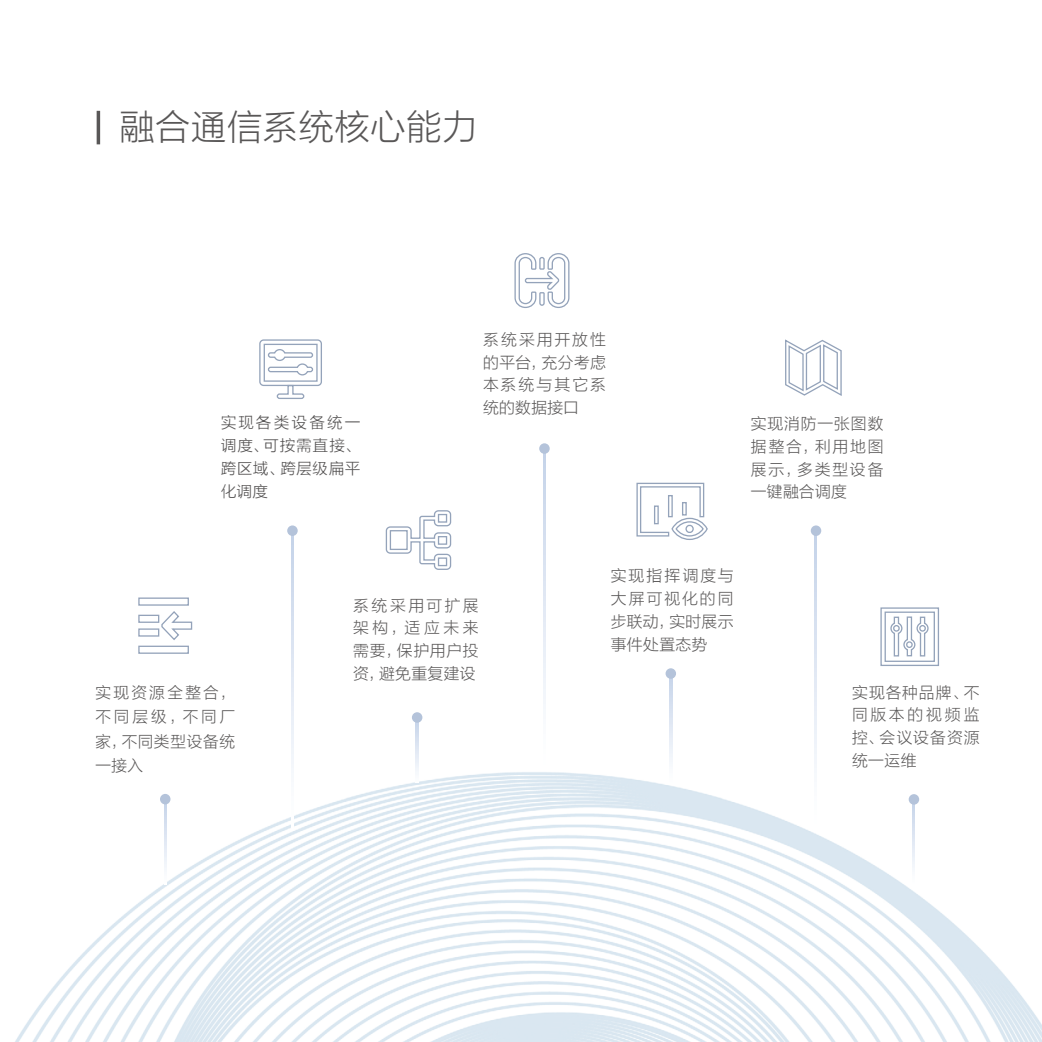
<style>
.page{position:relative;width:1042px;height:1042px;background:#fff}
.page>*{position:absolute;margin:0;border:0;box-sizing:border-box;transform-origin:0 0}
.t1{font:35px "FZLTXHJW GB1 0";letter-spacing:.025em;color:#595757}
.t2{font:15.75px/22.8px "FZLTXHJW GB1 0";letter-spacing:.09em;color:#595757;text-align:justify}
.t3{font:15.75px/22.8px "FZLTXHK";letter-spacing:.05em;color:#595757;text-align:justify}
</style>
<div class="page">
<img style="left:15px;top:110px;width:1027px;height:932px">
<svg style="left:385px;top:509px;width:67px;height:61px"></svg>
<svg style="left:416px;top:723px;width:2px;height:60px"></svg>
<div style="left:412px;top:712px;width:10px;height:11px;background:#b4c3da;border-radius:50%"></div>
<svg style="left:514px;top:252px;width:56px;height:57px"></svg>
<svg style="left:543px;top:454px;width:2px;height:314px"></svg>
<div style="left:539px;top:443px;width:11px;height:11px;background:#b4c3da;border-radius:50%"></div>
<svg style="left:670px;top:679px;width:2px;height:105px"></svg>
<svg style="left:636px;top:482px;width:72px;height:59px"></svg>
<div style="left:654px;top:505px;width:5px;height:19px;border:1px solid #94a3ba"></div>
<div style="left:668px;top:495px;width:5px;height:22px;border:1px solid #94a3ba"></div>
<div style="left:682px;top:502px;width:5px;height:13px;border:1px solid #94a3ba"></div>
<div style="left:665px;top:668px;width:11px;height:11px;background:#b4c3da;border-radius:50%"></div>
<svg style="left:814px;top:536px;width:3px;height:291px"></svg>
<svg style="left:784px;top:338px;width:58px;height:59px"></svg>
<div style="left:811px;top:525px;width:10px;height:11px;background:#b4c3da;border-radius:50%"></div>
<svg style="left:912px;top:804px;width:2px;height:80px"></svg>
<svg style="left:880px;top:607px;width:59px;height:60px"></svg>
<div style="left:908px;top:794px;width:11px;height:10px;background:#b4c3da;border-radius:50%"></div>
<svg style="left:164px;top:804px;width:2px;height:80px"></svg>
<svg style="left:138px;top:597px;width:55px;height:57px"></svg>
<div style="left:160px;top:794px;width:10px;height:10px;background:#b4c3da;border-radius:50%"></div>
<svg style="left:259px;top:339px;width:64px;height:61px"></svg>
<svg style="left:291px;top:536px;width:2px;height:291px"></svg>
<div style="left:287px;top:525px;width:11px;height:11px;background:#b4c3da;border-radius:50%"></div>
<hr style="left:97px;top:111px;width:3px;height:33px;background:#595757">
<h1 class="t1" style="left:119px;top:107px;width:359px">融合通信系统核心能力</h1>
<p class="t3" style="left:221px;top:412px;width:141px">实现各类设备统一调度、可按需直接、跨区域、跨层级扁平化调度</p>
<p class="t2" style="left:483px;top:328px;width:124px">系统采用开放性的平台，充分考虑本系统与其它系统的数据接口</p>
<p class="t2" style="left:751px;top:412px;width:134px">实现消防一张图数据整合，利用地图展示，多类型设备一键融合调度</p>
<p class="t2" style="left:95px;top:680px;width:141px;line-height:24.5px">实现资源全整合，不同层级，不同厂家，不同类型设备统一接入</p>
<p class="t2" style="left:353px;top:594px;width:127px">系统采用可扩展架构，适应未来需要，保护用户投资，避免重复建设</p>
<p class="t2" style="left:611px;top:564px;width:124px">实现指挥调度与大屏可视化的同步联动，实时展示事件处置态势</p>
<p class="t2" style="left:852px;top:681px;width:129px">实现各种品牌、不同版本的视频监控、会议设备资源统一运维</p>
</div>
